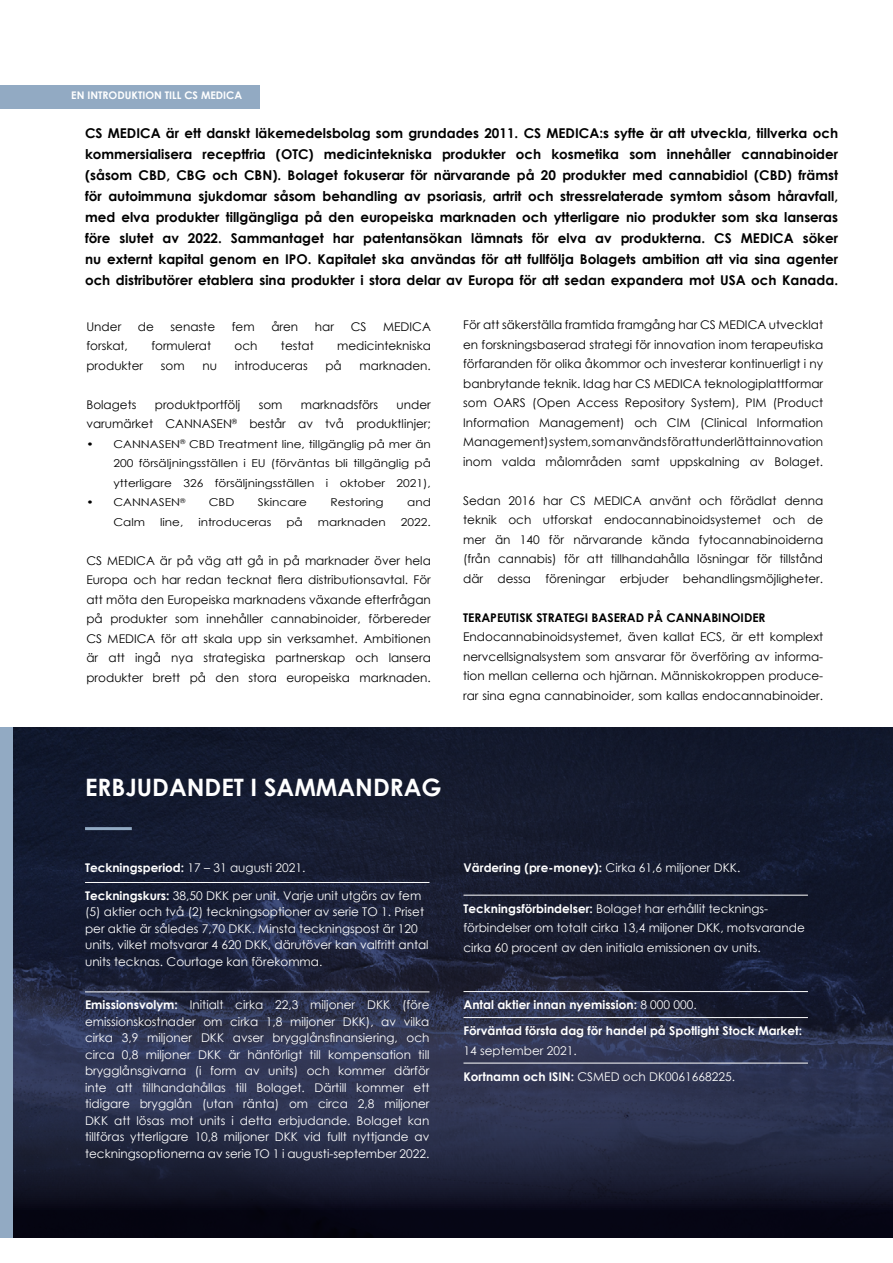
<style>
.page{position:relative;width:893px;height:1263px;background:#fff}
.page>*{position:absolute;margin:0;border:0;box-sizing:border-box;transform-origin:0 0}
.t1{font:700 24px "Century Gothic";color:#fff}
.t2{font:700 13.5px/21px "Century Gothic";color:#000;text-align:justify}
.t3{font:12px/19.5px "Century Gothic";color:#000;text-align:justify}
.t4{font:12px/16.5px "Century Gothic";color:#fff}
.t5{font:700 12px/26px "Century Gothic";color:#fff}
.t6{font:700 12px "Century Gothic";color:#000}
.t7{font:10.8px/19.5px "Century Gothic";color:#000;text-align:justify;scale:1.11 1}
.t8{font:700 10.5px "Century Gothic";color:#fff}
.s1{font-weight:700}
.s2{font-weight:400}
</style>
<div class="page">
<svg style="left:13px;top:727px;width:880px;height:510px;background:#1c2138"></svg>
<hr style="left:85px;top:882px;width:344px;height:1px;background:#fff">
<hr style="left:85px;top:991px;width:344px;height:1px;background:#fff">
<hr style="left:463px;top:1017px;width:345px;height:1px;background:#fff">
<hr style="left:463px;top:1063px;width:345px;height:1px;background:#fff">
<hr style="left:463px;top:895px;width:345px;height:1px;background:#fff">
<hr style="left:463px;top:991px;width:345px;height:1px;background:#fff">
<div style="left:0;top:85px;width:259px;height:23px;background:#92aac3"></div>
<div style="left:0;top:727px;width:13px;height:510px;background:#92aac3"></div>
<hr style="left:85px;top:827px;width:47px;height:3px;background:#92aac3">
<p class="t8" style="left:71px;top:88px;width:172px">EN INTRODUKTION TILL CS MEDICA</p>
<p class="t2" style="left:85px;top:122px;width:755px">CS MEDICA är ett danskt läkemedelsbolag som grundades 2011. CS MEDICA:s syfte är att utveckla, tillverka och kommersialisera receptfria (OTC) medicintekniska produkter och kosmetika som innehåller cannabinoider (såsom CBD, CBG och CBN). Bolaget fokuserar för närvarande på 20 produkter med cannabidiol (CBD) främst för autoimmuna sjukdomar såsom behandling av psoriasis, artrit och stressrelaterade symtom såsom håravfall, med elva produkter tillgängliga på den europeiska marknaden och ytterligare nio produkter som ska lanseras före slutet av 2022. Sammantaget har patentansökan lämnats för elva av produkterna. CS MEDICA söker nu externt kapital genom en IPO. Kapitalet ska användas för att fullfölja Bolagets ambition att via sina agenter och distributörer etablera sina produkter i stora delar av Europa för att sedan expandera mot USA och Kanada.</p>
<p class="t3" style="left:86px;top:316px;width:36px">Under</p>
<p class="t3" style="left:138px;top:316px;width:18px">de</p>
<p class="t3" style="left:171px;top:316px;width:46px">senaste</p>
<p class="t3" style="left:232px;top:316px;width:24px">fem</p>
<p class="t3" style="left:271px;top:316px;width:28px">åren</p>
<p class="t3" style="left:315px;top:316px;width:21px">har</p>
<p class="t3" style="left:351px;top:316px;width:17px">CS</p>
<p class="t3" style="left:383px;top:316px;width:49px">MEDICA</p>
<p class="t3" style="left:86px;top:336px;width:43px">forskat,</p>
<p class="t3" style="left:151px;top:336px;width:61px">formulerat</p>
<p class="t3" style="left:235px;top:336px;width:24px">och</p>
<p class="t3" style="left:281px;top:336px;width:34px">testat</p>
<p class="t3" style="left:337px;top:336px;width:95px">medicintekniska</p>
<p class="t3" style="left:86px;top:355px;width:58px">produkter</p>
<p class="t3" style="left:161px;top:355px;width:25px">som</p>
<p class="t3" style="left:202px;top:355px;width:16px">nu</p>
<p class="t3" style="left:235px;top:355px;width:74px">introduceras</p>
<p class="t3" style="left:325px;top:355px;width:18px">på</p>
<p class="t3" style="left:360px;top:355px;width:73px">marknaden.</p>
<p class="t3" style="left:86px;top:394px;width:51px">Bolagets</p>
<p class="t3" style="left:155px;top:394px;width:87px">produktportfölj</p>
<p class="t3" style="left:259px;top:394px;width:25px">som</p>
<p class="t3" style="left:301px;top:394px;width:79px">marknadsförs</p>
<p class="t3" style="left:86px;top:394px;width:346px;text-align:right">under<br>varumärket CANNASEN<sup>®</sup> består av två produktlinjer;</p>
<p class="t7" style="left:113px;top:434px;width:287px;text-indent:-27px">• CANNASEN<sup>®</sup> CBD Treatment line, tillgänglig på mer än 200 försäljningsställen i EU (förväntas bli tillgänglig på ytterligare 326 försäljningsställen i oktober 2021),</p>
<p class="t7" style="left:86px;top:492px;width:90px">• CANNASEN<sup>®</sup></p>
<p class="t7" style="left:209px;top:492px;width:25px">CBD</p>
<p class="t7" style="left:258px;top:492px;width:46px">Skincare</p>
<p class="t7" style="left:331px;top:492px;width:49px">Restoring</p>
<p class="t7" style="left:407px;top:492px;width:23px">and</p>
<p class="t7" style="left:113px;top:512px;width:30px">Calm</p>
<p class="t7" style="left:160px;top:512px;width:22px">line,</p>
<p class="t7" style="left:199px;top:512px;width:67px">introduceras</p>
<p class="t7" style="left:286px;top:512px;width:16px">på</p>
<p class="t7" style="left:318px;top:512px;width:63px">marknaden</p>
<p class="t7" style="left:401px;top:512px;width:28px">2022.</p>
<p class="t3" style="left:86px;top:550px;width:346px">CS MEDICA är på väg att gå in på marknader över hela Europa och har redan tecknat flera distributionsavtal. För att möta den Europeiska marknadens växande efterfrågan på produkter som innehåller cannabinoider, förbereder CS MEDICA för att skala upp sin verksamhet. Ambitionen är att ingå nya strategiska partnerskap och lansera produkter brett på den stora europeiska marknaden.</p>
<p class="t3" style="left:463px;top:315px;width:362px">För att säkerställa framtida framgång har CS MEDICA utvecklat en forskningsbaserad strategi för innovation inom terapeutiska förfaranden för olika åkommor och investerar kontinuerligt i ny banbrytande teknik. Idag har CS MEDICA teknologiplattformar som OARS (Open Access Repository System), PIM (Product Information Management) och CIM (Clinical Information Management) system, som används för att underlätta innovation inom valda målområden samt uppskalning av Bolaget.</p>
<p class="t3" style="left:463px;top:491px;width:362px">Sedan 2016 har CS MEDICA använt och förädlat denna teknik och utforskat endocannabinoidsystemet och de mer än 140 för närvarande kända fytocannabinoiderna (från cannabis) för att tillhandahålla lösningar för tillstånd där dessa föreningar erbjuder behandlingsmöjligheter.</p>
<p class="t6" style="left:463px;top:608px;width:304px">TERAPEUTISK STRATEGI BASERAD PÅ CANNABINOIDER</p>
<p class="t3" style="left:463px;top:627px;width:362px">Endocannabinoidsystemet, även kallat ECS, är ett komplext nervcellsignalsystem som ansvarar för överföring av informa&shy;tion mellan cellerna och hjärnan. Människokroppen produce&shy;rar sina egna cannabinoider, som kallas endocannabinoider.</p>
<h1 class="t1" style="left:85px;top:769px;width:358px">ERBJUDANDET I SAMMANDRAG</h1>
<p class="t4" style="left:85px;top:859px;width:222px"><span class="s1">Teckningsperiod:</span> 17 – 31 augusti 2021.</p>
<p class="t4" style="left:85px;top:887px;width:345px"><span class="s1">Teckningskurs:</span> 38,50 DKK per unit. Varje unit utgörs av fem (5) aktier och två (2) teckningsoptioner av serie TO 1. Priset per aktie är således 7,70 DKK. Minsta teckningspost är 120 units, vilket motsvarar 4 620 DKK, därutöver kan valfritt antal units tecknas. Courtage kan förekomma.</p>
<p class="t4" style="left:85px;top:997px;width:346px;text-align:justify"><span class="s1">Emissionsvolym:</span> Initialt cirka 22,3 miljoner DKK (före emissionskostnader om cirka 1,8 miljoner DKK), av vilka cirka 3,9 miljoner DKK avser brygglånsfinansiering, och circa 0,8 miljoner DKK är hänförligt till kompensation till brygglånsgivarna (i form av units) och kommer därför inte att tillhandahållas till Bolaget. Därtill kommer ett tidigare brygglån (utan ränta) om circa 2,8 miljoner DKK att lösas mot units i detta erbjudande. Bolaget kan tillföras ytterligare 10,8 miljoner DKK vid fullt nyttjande av teckningsoptionerna av serie TO 1 i augusti-september 2022.</p>
<p class="t5" style="left:463px;top:854px;width:278px">Värdering (pre-money): <span class="s2">Cirka 61,6 miljoner DKK.</span></p>
<p class="t4" style="left:463px;top:898px;width:343px;line-height:19.5px"><span class="s1">Teckningsförbindelser:</span> Bolaget har erhållit tecknings&shy;förbindelser om totalt cirka 13,4 miljoner DKK, motsvarande cirka 60 procent av den initiala emissionen av units.</p>
<p class="t5" style="left:463px;top:991px;width:340px">Antal aktier innan nyemission: <span class="s2">8 000 000.<br></span>Förväntad första dag för handel på Spotlight Stock Market:</p>
<p class="t4" style="left:463px;top:1037px;width:273px;line-height:26px">14 september 2021.<br><span class="s1">Kortnamn och ISIN:</span> CSMED och DK0061668225.</p>
</div>
